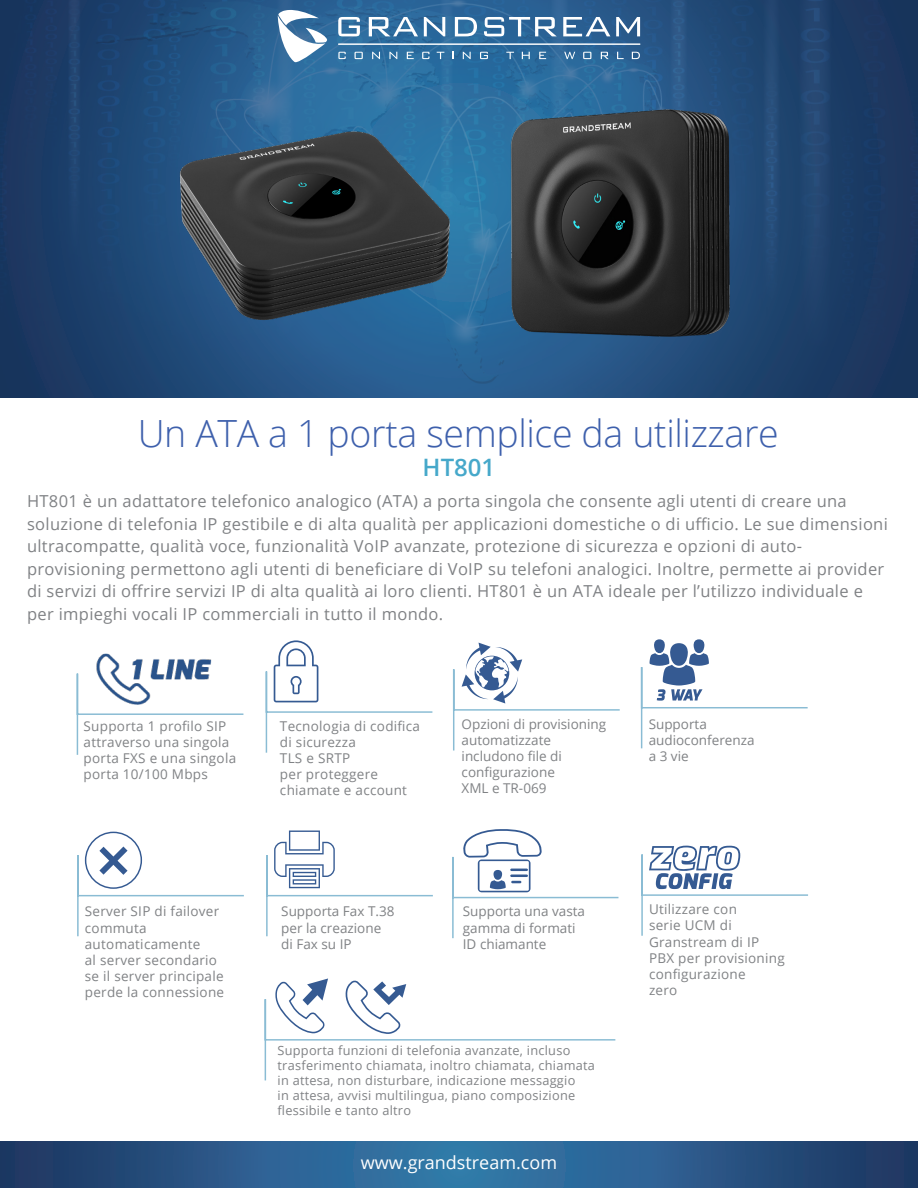
<style>
.page{position:relative;width:918px;height:1188px;background:#fff}
.page>*{position:absolute;margin:0;border:0;box-sizing:border-box;transform-origin:0 0}
.t1{font:300 37.5px "Open Sans";letter-spacing:-.01em;color:#3e60ac}
.t2{font:600 24px "Open Sans";color:#46a8ca}
.t3{font:18px "Open Sans";color:#fff}
.t4{font:16.5px/22.5px "Open Sans";letter-spacing:.02em;color:#808285}
.t5{font:13.5px/16.2px "Open Sans";letter-spacing:.02em;color:#808285}
.t6{font:13.5px/16.2px "Open Sans";color:#808285}
.t7{font:12.75px/15px "Open Sans";letter-spacing:.02em;color:#808285}
</style>
<div class="page">
<img style="left:0;top:0;width:918px;height:397px">
<svg style="left:0;top:1142px;width:918px;height:46px"></svg>
<svg style="left:453px;top:643px;width:167px;height:108px"></svg>
<svg style="left:654px;top:639px;width:11px;height:14px"></svg>
<svg style="left:693px;top:639px;width:12px;height:14px"></svg>
<svg style="left:452px;top:829px;width:167px;height:110px"></svg>
<svg style="left:264px;top:978px;width:352px;height:103px"></svg>
<svg style="left:640px;top:643px;width:168px;height:106px"></svg>
<svg style="left:641px;top:846px;width:167px;height:90px"></svg>
<svg style="left:266px;top:831px;width:167px;height:106px"></svg>
<svg style="left:265px;top:640px;width:168px;height:113px"></svg>
<svg style="left:77px;top:832px;width:167px;height:105px"></svg>
<svg style="left:76px;top:673px;width:168px;height:82px"></svg>
<img style="left:84px;top:653px;width:139px;height:57px">
<svg style="left:278px;top:10px;width:49px;height:52px"></svg>
<svg style="left:338px;top:17px;width:22px;height:19px"></svg>
<svg style="left:369px;top:17px;width:49px;height:19px"></svg>
<svg style="left:424px;top:17px;width:21px;height:19px"></svg>
<svg style="left:455px;top:17px;width:22px;height:19px"></svg>
<svg style="left:484px;top:17px;width:73px;height:19px"></svg>
<svg style="left:563px;top:17px;width:47px;height:19px"></svg>
<svg style="left:616px;top:17px;width:24px;height:19px"></svg>
<svg style="left:338px;top:52px;width:8px;height:7px"></svg>
<svg style="left:355px;top:52px;width:8px;height:7px"></svg>
<svg style="left:372px;top:52px;width:8px;height:7px"></svg>
<svg style="left:389px;top:52px;width:8px;height:7px"></svg>
<svg style="left:407px;top:52px;width:7px;height:7px"></svg>
<svg style="left:422px;top:52px;width:8px;height:7px"></svg>
<svg style="left:437px;top:52px;width:7px;height:7px"></svg>
<svg style="left:463px;top:52px;width:8px;height:7px"></svg>
<svg style="left:480px;top:52px;width:8px;height:7px"></svg>
<svg style="left:506px;top:52px;width:8px;height:7px"></svg>
<svg style="left:522px;top:52px;width:8px;height:7px"></svg>
<svg style="left:539px;top:52px;width:7px;height:7px"></svg>
<svg style="left:632px;top:52px;width:8px;height:7px"></svg>
<svg style="left:583px;top:52px;width:8px;height:7px"></svg>
<svg style="left:601px;top:52px;width:8px;height:7px"></svg>
<svg style="left:617px;top:52px;width:7px;height:7px"></svg>
<svg style="left:564px;top:52px;width:11px;height:7px"></svg>
<hr style="left:338px;top:44px;width:302px;height:1px;background:#fff">
<img style="left:148px;top:105px;width:327px;height:235px">
<img style="left:475px;top:86px;width:295px;height:272px">
<p class="t1" style="left:138px;top:407px;width:643px">Un ATA a 1 porta semplice da utilizzare</p>
<p class="t4" style="left:27px;top:489px;width:862px">HT801 è un adattatore telefonico analogico (ATA) a porta singola che consente agli utenti di creare una soluzione di telefonia IP gestibile e di alta qualità per applicazioni domestiche o di ufficio. Le sue dimensioni ultracompatte, qualità voce, funzionalità VoIP avanzate, protezione di sicurezza e opzioni di auto&shy;provisioning permettono agli utenti di beneficiare di VoIP su telefoni analogici. Inoltre, permette ai provider di servizi di offrire servizi IP di alta qualità ai loro clienti. HT801 è un ATA ideale per l’utilizzo individuale e per impieghi vocali IP commerciali in tutto il mondo.</p>
<p class="t2" style="left:423px;top:451px;width:74px">HT801</p>
<p class="t5" style="left:84px;top:717px;width:154px">Supporta 1 profilo SIP attraverso una singola porta FXS e una singola porta 10/100 Mbps</p>
<p class="t5" style="left:280px;top:717px;width:142px">Tecnologia di codifica</p>
<p class="t5" style="left:280px;top:734px;width:77px">di sicurezza</p>
<p class="t5" style="left:280px;top:750px;width:72px">TLS e SRTP</p>
<p class="t5" style="left:280px;top:766px;width:100px">per proteggere</p>
<p class="t5" style="left:280px;top:782px;width:129px">chiamate e account</p>
<p class="t6" style="left:462px;top:715px;width:146px">Opzioni di provisioning</p>
<p class="t6" style="left:462px;top:731px;width:91px">automatizzate</p>
<p class="t6" style="left:462px;top:748px;width:102px">includono file di configurazione</p>
<p class="t5" style="left:462px;top:780px;width:86px">XML e TR-069</p>
<p class="t5" style="left:85px;top:903px;width:136px">Server SIP di failover</p>
<p class="t5" style="left:85px;top:919px;width:117px">commuta automaticamente</p>
<p class="t5" style="left:85px;top:952px;width:134px">al server secondario</p>
<p class="t5" style="left:85px;top:968px;width:140px">se il server principale</p>
<p class="t5" style="left:85px;top:984px;width:141px">perde la connessione</p>
<p class="t6" style="left:281px;top:903px;width:115px">Supporta Fax T.38</p>
<p class="t6" style="left:281px;top:919px;width:102px">per la creazione</p>
<p class="t5" style="left:281px;top:936px;width:72px">di Fax su IP</p>
<p class="t6" style="left:463px;top:903px;width:124px">Supporta una vasta gamma di formati</p>
<p class="t6" style="left:463px;top:936px;width:85px">ID chiamante</p>
<p class="t7" style="left:278px;top:1043px;width:294px">Supporta funzioni di telefonia avanzate, incluso</p>
<p class="t7" style="left:278px;top:1058px;width:319px">trasferimento chiamata, inoltro chiamata, chiamata in attesa, non disturbare, indicazione messaggio<br>in attesa, avvisi multilingua, piano composizione flessibile e tanto altro</p>
<p class="t3" style="left:361px;top:1151px;width:198px">www.grandstream.com</p>
<p class="t6" style="left:649px;top:715px;width:60px">Supporta</p>
<p class="t6" style="left:649px;top:731px;width:107px">audioconferenza</p>
<p class="t5" style="left:649px;top:748px;width:42px">a 3 vie</p>
<p class="t5" style="left:649px;top:901px;width:89px">Utilizzare con</p>
<p class="t5" style="left:649px;top:917px;width:137px">serie UCM di<br>Granstream di IP<br>PBX per provisioning configurazione</p>
<p class="t5" style="left:649px;top:982px;width:30px">zero</p>
</div>
